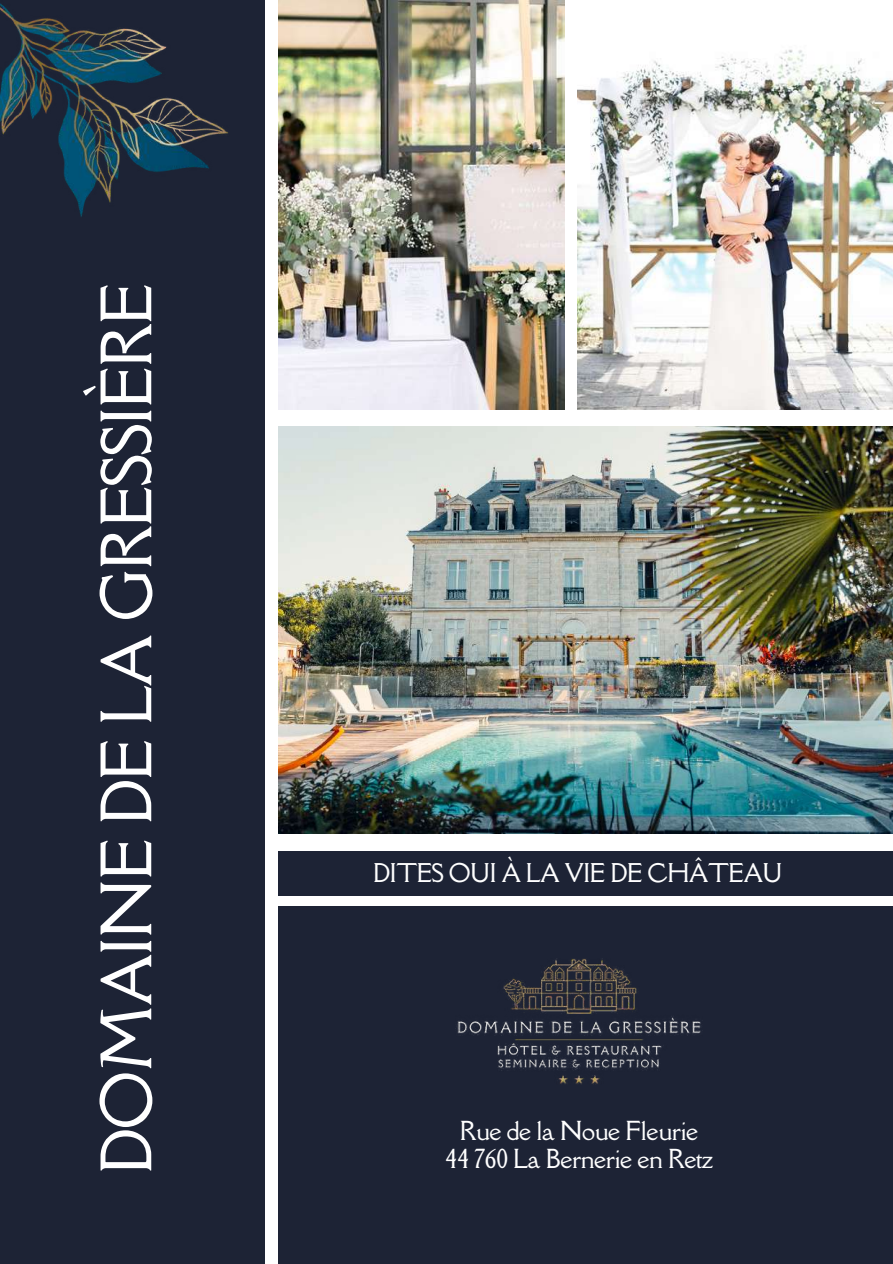
<style>
.page{position:relative;width:893px;height:1264px;background:#fff}
.page>*{position:absolute;margin:0;border:0;box-sizing:border-box;transform-origin:0 0}
.t1{font:63.3px "Della Respira";letter-spacing:-.02em;color:#fff}
.t2{font:24px/28.2px "Della Respira";letter-spacing:-.02em;color:#fff;text-align:center}
.t3{font:23.7px "Della Respira";letter-spacing:-.02em;color:#fff}
</style>
<div class="page">
<div style="left:0;top:0;width:265px;height:1263px;background:#1d2335"></div>
<img style="left:578px;top:49px;width:314px;height:361px">
<img style="left:278px;top:0;width:286px;height:410px">
<div style="left:278px;top:850px;width:614px;height:45px;background:#1d2335"></div>
<img style="left:0;top:3px;width:228px;height:214px">
<div style="left:278px;top:905px;width:614px;height:358px;background:#1d2335"></div>
<img style="left:457px;top:959px;width:244px;height:125px">
<img style="left:278px;top:427px;width:614px;height:406px">
<h1 class="t1" style="left:83px;top:1174px;width:892px;rotate:-90deg">DOMAINE DE LA GRESSIÈRE</h1>
<p class="t3" style="left:373px;top:856px;width:410px">DITES OUI À LA VIE DE CHÂTEAU</p>
<p class="t2" style="left:445px;top:1116px;width:270px">Rue de la Noue Fleurie<br>44 760 La Bernerie en Retz</p>
</div>
